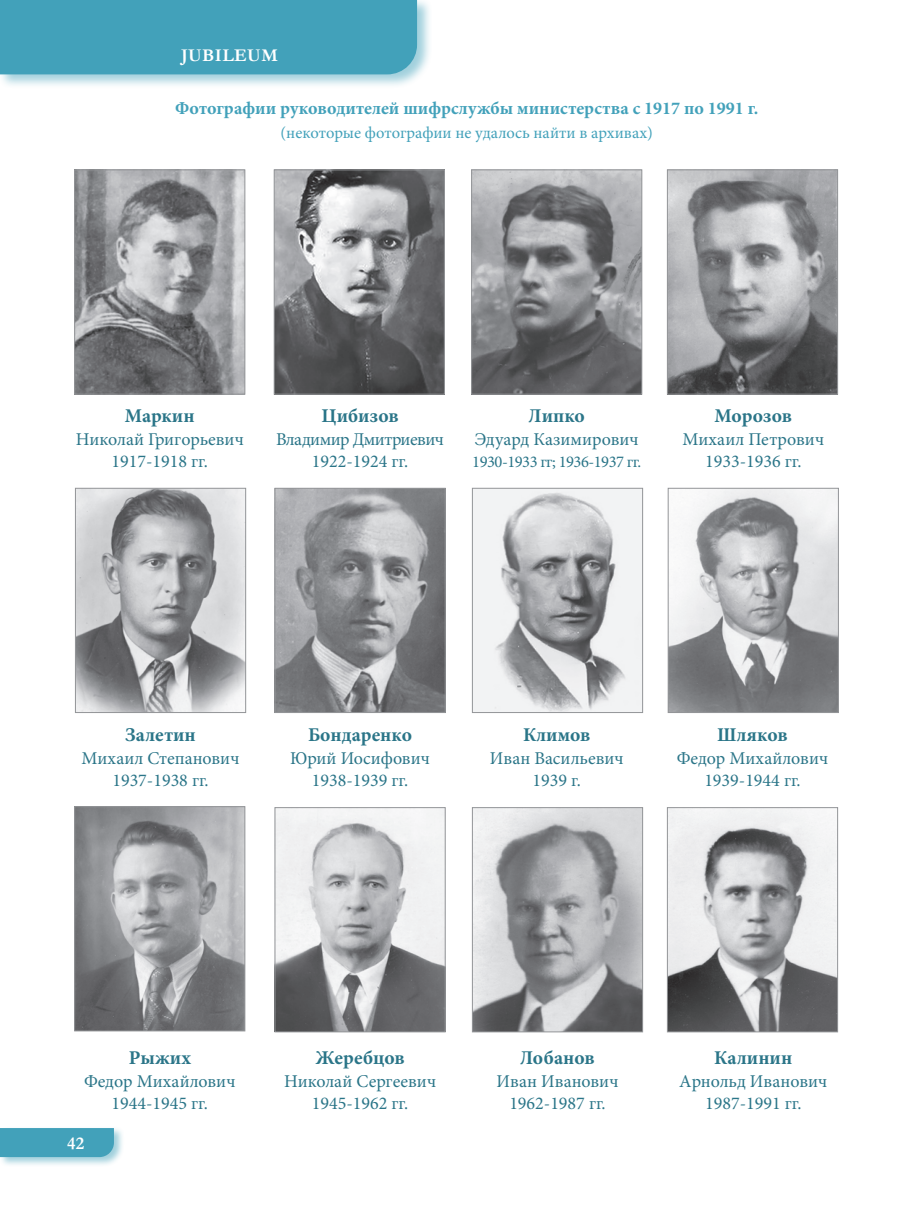
<style>
.page{position:relative;width:915px;height:1212px;background:#fff}
.page>*{position:absolute;margin:0;border:0;box-sizing:border-box;transform-origin:0 0}
.Колонтитул_левый{font:700 19.5px "Minion Pro";color:#2a7588}
.Колонтитул_левый-2{font:18px "Minion Pro";color:#2a7588}
.Основной_текст{font:700 18px "Minion Pro";color:#42a1ba}
.Колонтитул_левый-3{font:18px "Minion Pro";letter-spacing:-.03em;color:#2a7588}
.Рубрика_слева{font:700 18px "Garamond";letter-spacing:.02em;color:#fff}
.Основной_текст-2{font:16.5px "Minion Pro";color:#42a1ba}
.Колонтитул_левый-4{font:16.5px "Minion Pro";letter-spacing:-.03em;color:#2a7588}
</style>
<div class="page">
<div style="left:0;top:1126px;width:125px;height:41px;background:#42a1ba;opacity:.5"></div>
<div style="left:0;top:1128px;width:114px;height:29px;background:#42a1ba"></div>
<div style="left:0;top:0;width:432px;height:88px;background:#42a1ba;opacity:.5"></div>
<div style="left:0;top:0;width:417px;height:74px;background:#42a1ba"></div>
<img style="left:76px;top:172px;width:167px;height:220px">
<div style="left:74px;top:170px;width:171px;height:224px;border:1px solid #939598"></div>
<img style="left:276px;top:172px;width:166px;height:220px">
<div style="left:274px;top:170px;width:170px;height:224px;border:1px solid #939598"></div>
<img style="left:473px;top:172px;width:166px;height:220px">
<div style="left:471px;top:170px;width:170px;height:224px;border:1px solid #939598"></div>
<img style="left:669px;top:172px;width:166px;height:220px">
<div style="left:667px;top:170px;width:170px;height:224px;border:1px solid #939598"></div>
<img style="left:77px;top:490px;width:167px;height:221px">
<div style="left:75px;top:488px;width:171px;height:225px;border:1px solid #939598"></div>
<img style="left:76px;top:808px;width:167px;height:221px">
<div style="left:74px;top:806px;width:171px;height:225px;border:1px solid #939598"></div>
<img style="left:277px;top:809px;width:166px;height:221px">
<div style="left:275px;top:807px;width:170px;height:225px;border:1px solid #939598"></div>
<img style="left:474px;top:809px;width:166px;height:221px">
<div style="left:472px;top:807px;width:170px;height:225px;border:1px solid #939598"></div>
<img style="left:669px;top:809px;width:166px;height:221px">
<div style="left:667px;top:807px;width:170px;height:225px;border:1px solid #939598"></div>
<img style="left:277px;top:490px;width:166px;height:221px">
<div style="left:275px;top:488px;width:170px;height:225px;border:1px solid #939598"></div>
<img style="left:474px;top:490px;width:166px;height:221px">
<div style="left:472px;top:488px;width:170px;height:225px;border:1px solid #939598"></div>
<img style="left:669px;top:490px;width:167px;height:221px">
<div style="left:667px;top:488px;width:171px;height:225px;border:1px solid #939598"></div>
<p class="Рубрика_слева" style="left:181px;top:43px;width:98px">JUBILEUM</p>
<p class="Основной_текст" style="left:175px;top:95px;width:584px">Фотографии руководителей шифрслужбы министерства с 1917 по 1991 г.</p>
<p class="Основной_текст-2" style="left:280px;top:121px;width:373px">(некоторые фотографии не удалось найти в архивах)</p>
<p class="Колонтитул_левый" style="left:125px;top:402px;width:71px">Маркин</p>
<p class="Колонтитул_левый-2" style="left:76px;top:427px;width:169px">Николай Григорьевич</p>
<p class="Колонтитул_левый-2" style="left:111px;top:449px;width:98px">1917-1918 гг.</p>
<p class="Колонтитул_левый" style="left:321px;top:402px;width:78px">Цибизов</p>
<p class="Колонтитул_левый-3" style="left:276px;top:427px;width:169px">Владимир Дмитриевич</p>
<p class="Колонтитул_левый-2" style="left:312px;top:449px;width:98px">1922-1924 гг.</p>
<p class="Колонтитул_левый" style="left:528px;top:402px;width:58px">Липко</p>
<p class="Колонтитул_левый-2" style="left:474px;top:427px;width:165px">Эдуард Казимирович</p>
<p class="Колонтитул_левый-4" style="left:472px;top:451px;width:170px">1930-1933 гг; 1936-1937 гг.</p>
<p class="Колонтитул_левый" style="left:714px;top:402px;width:79px">Морозов</p>
<p class="Колонтитул_левый-2" style="left:682px;top:427px;width:143px">Михаил Петрович</p>
<p class="Колонтитул_левый-2" style="left:704px;top:449px;width:98px">1933-1936 гг.</p>
<p class="Колонтитул_левый" style="left:125px;top:721px;width:72px">Залетин</p>
<p class="Колонтитул_левый-2" style="left:82px;top:746px;width:159px">Михаил Степанович</p>
<p class="Колонтитул_левый-2" style="left:112px;top:768px;width:98px">1937-1938 гг.</p>
<p class="Колонтитул_левый" style="left:308px;top:721px;width:105px">Бондаренко</p>
<p class="Колонтитул_левый-2" style="left:290px;top:746px;width:141px">Юрий Иосифович</p>
<p class="Колонтитул_левый-2" style="left:312px;top:768px;width:98px">1938-1939 гг.</p>
<p class="Колонтитул_левый" style="left:523px;top:721px;width:69px">Климов</p>
<p class="Колонтитул_левый-2" style="left:489px;top:746px;width:135px">Иван Васильевич</p>
<p class="Колонтитул_левый-2" style="left:532px;top:768px;width:50px">1939 г.</p>
<p class="Колонтитул_левый" style="left:717px;top:721px;width:72px">Шляков</p>
<p class="Колонтитул_левый-2" style="left:676px;top:746px;width:153px">Федор Михайлович</p>
<p class="Колонтитул_левый-2" style="left:704px;top:768px;width:98px">1939-1944 гг.</p>
<p class="Колонтитул_левый" style="left:129px;top:1044px;width:63px">Рыжих</p>
<p class="Колонтитул_левый-2" style="left:84px;top:1069px;width:153px">Федор Михайлович</p>
<p class="Колонтитул_левый-2" style="left:111px;top:1091px;width:98px">1944-1945 гг.</p>
<p class="Рубрика_слева" style="left:67px;top:1131px;width:18px">42</p>
<p class="Колонтитул_левый" style="left:315px;top:1044px;width:91px">Жеребцов</p>
<p class="Колонтитул_левый-2" style="left:284px;top:1069px;width:153px">Николай Сергеевич</p>
<p class="Колонтитул_левый-2" style="left:312px;top:1091px;width:98px">1945-1962 гг.</p>
<p class="Колонтитул_левый" style="left:520px;top:1044px;width:76px">Лобанов</p>
<p class="Колонтитул_левый-2" style="left:496px;top:1069px;width:123px">Иван Иванович</p>
<p class="Колонтитул_левый-2" style="left:509px;top:1091px;width:98px">1962-1987 гг.</p>
<p class="Колонтитул_левый" style="left:714px;top:1044px;width:80px">Калинин</p>
<p class="Колонтитул_левый-2" style="left:679px;top:1069px;width:149px">Арнольд Иванович</p>
<p class="Колонтитул_левый-2" style="left:704px;top:1091px;width:98px">1987-1991 гг.</p>
</div>
